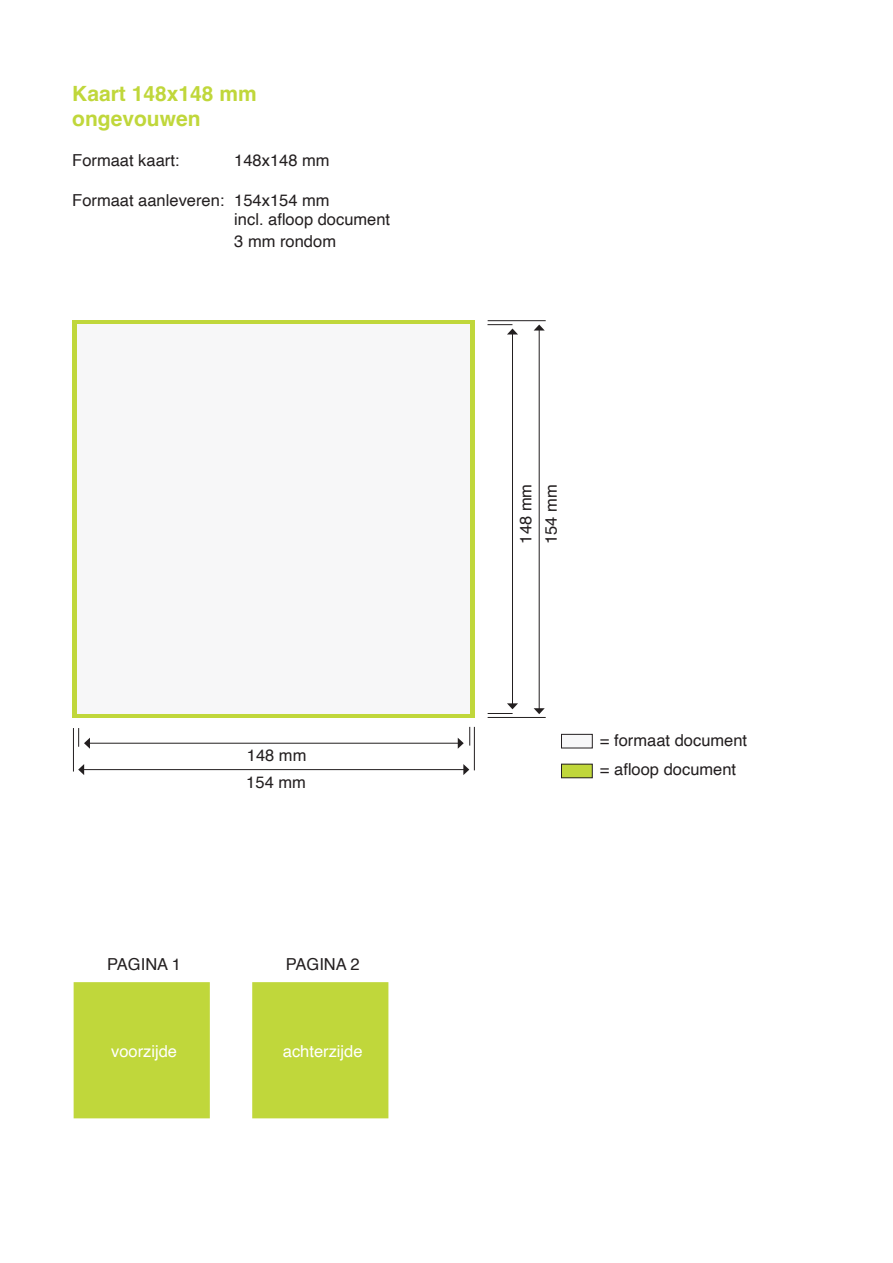
<style>
.page{position:relative;width:893px;height:1263px;background:#fff}
.page>*{position:absolute;margin:0;border:0;box-sizing:border-box;transform-origin:0 0}
.t1{font:700 21px/25.2px "Helvetica";color:#c0d73b}
.t2{font:16.5px/19.8px "Helvetica";color:#231f20}
.t3{font:16.5px "Helvetica";color:#fff}
</style>
<div class="page">
<hr style="left:89px;top:743px;width:370px;height:1px;background:#231f20">
<hr style="left:83px;top:769px;width:381px;height:1px;background:#231f20">
<svg style="left:78px;top:764px;width:6px;height:11px"></svg>
<svg style="left:463px;top:764px;width:6px;height:11px"></svg>
<svg style="left:78px;top:728px;width:12px;height:21px"></svg>
<svg style="left:458px;top:727px;width:12px;height:22px"></svg>
<hr style="left:474px;top:727px;width:1px;height:43px;background:#231f20">
<hr style="left:73px;top:728px;width:1px;height:43px;background:#231f20">
<hr style="left:512px;top:334px;width:1px;height:370px;background:#231f20">
<hr style="left:539px;top:330px;width:1px;height:379px;background:#231f20">
<svg style="left:534px;top:708px;width:11px;height:6px"></svg>
<svg style="left:534px;top:325px;width:10px;height:5px"></svg>
<svg style="left:488px;top:703px;width:30px;height:11px"></svg>
<svg style="left:487px;top:324px;width:31px;height:10px"></svg>
<hr style="left:488px;top:320px;width:58px;height:1px;background:#231f20">
<hr style="left:488px;top:717px;width:58px;height:1px;background:#231f20">
<div style="left:72px;top:320px;width:403px;height:398px;background:#c0d73b"></div>
<div style="left:77px;top:325px;width:392px;height:389px;background:#f7f7f8"></div>
<div style="left:561px;top:734px;width:31px;height:14px;background:#f7f7f8"></div>
<div style="left:561px;top:734px;width:31px;height:14px;border:1px solid #231f20"></div>
<div style="left:561px;top:764px;width:31px;height:14px;background:#c0d73b"></div>
<div style="left:561px;top:764px;width:31px;height:14px;border:1px solid #231f20"></div>
<div style="left:74px;top:982px;width:136px;height:136px;background:#c0d73b;border:2px solid #c0d73b"></div>
<div style="left:252px;top:982px;width:136px;height:136px;background:#c0d73b;border:2px solid #c0d73b"></div>
<p class="t1" style="left:72px;top:83px;width:186px">Kaart 148x148 mm ongevouwen</p>
<p class="t2" style="left:72px;top:151px;width:109px">Formaat kaart:</p>
<p class="t2" style="left:234px;top:151px;width:97px">148x148 mm</p>
<p class="t2" style="left:234px;top:190px;width:157px;text-indent:-162px">Formaat aanleveren: 154x154 mm<br>incl. afloop document</p>
<p class="t2" style="left:234px;top:232px;width:103px">3 mm rondom</p>
<p class="t2" style="left:246px;top:743px;width:62px;line-height:26.5px">148 mm<br>154 mm</p>
<p class="t2" style="left:107px;top:954px;width:75px">PAGINA 1</p>
<p class="t2" style="left:286px;top:954px;width:75px">PAGINA 2</p>
<p class="t3" style="left:111px;top:1039px;width:68px">voorzijde</p>
<p class="t3" style="left:283px;top:1039px;width:81px">achterzijde</p>
<p class="t2" style="left:514px;top:544px;width:61px;line-height:25.2px;rotate:-90deg">148 mm<br>154 mm</p>
<p class="t2" style="left:600px;top:725px;width:149px;line-height:29.8px">= formaat document = afloop document</p>
</div>
